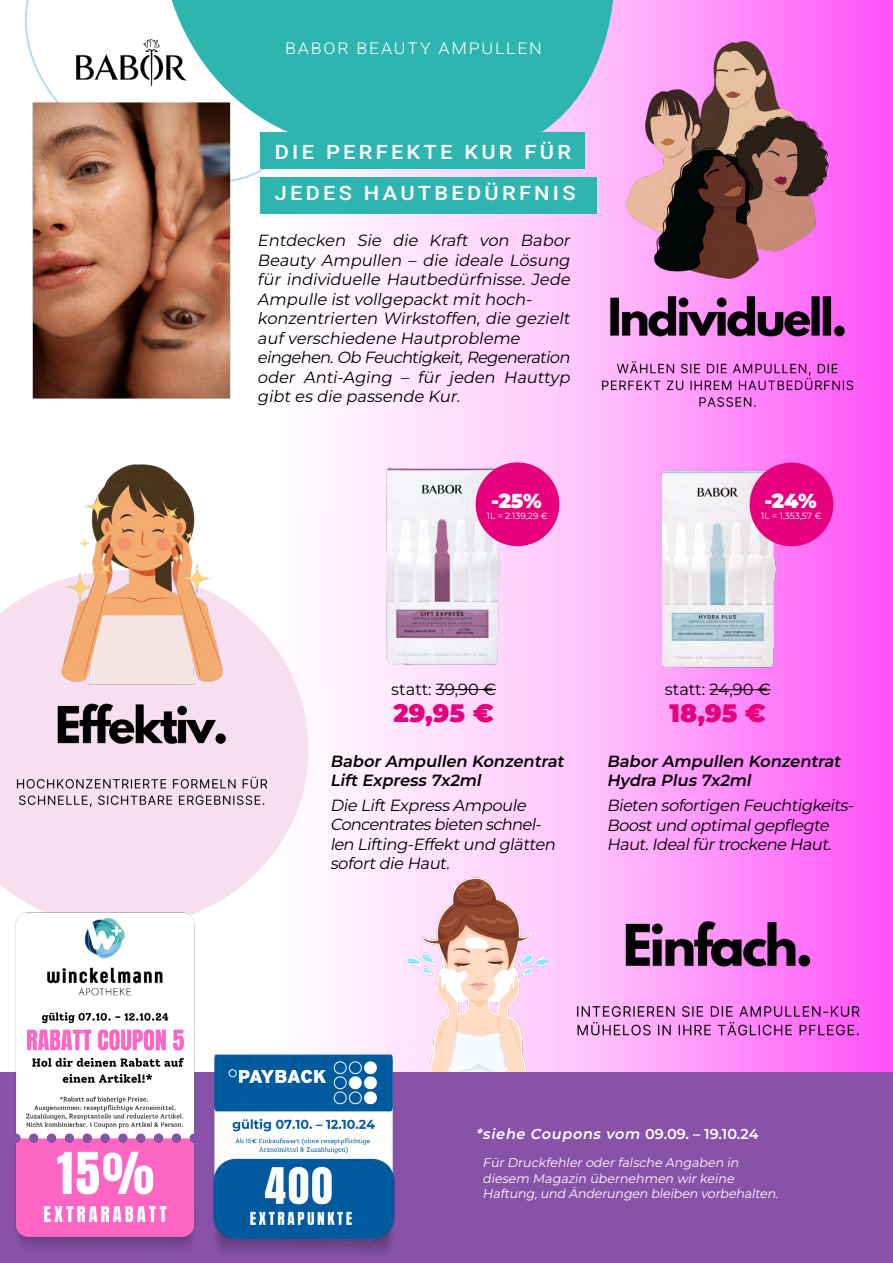
<style>
.page{position:relative;width:893px;height:1263px;background:#fff}
.page>*{position:absolute;margin:0;border:0;box-sizing:border-box;transform-origin:0 0}
.t1{font:900 25.2px "Montserrat";color:#e6007d}
.t2{font:900 20.25px "Montserrat";color:#fff}
.t3{font:19.8px "Heebo";letter-spacing:.15em;color:#fff;scale:1.1 1}
.t4{font:italic 16.2px/19.5px "Montserrat";color:#000}
.t5{font:italic 600 16.2px/19.5px "Montserrat";color:#000}
.t6{font:16.2px "Montserrat";color:#000}
.t7{font:16.2px "Heebo";letter-spacing:.1em;color:#fff;scale:1.1 1}
.t8{font:italic 600 14.4px "Montserrat";color:#fff}
.t9{font:italic 12.6px "Montserrat";color:#fff}
.t10{font:9px "Montserrat";color:#fff}
.s1{font-style:normal}
</style>
<div class="page">
<img style="left:0;top:0;width:893px;height:1073px">
<img style="left:391px;top:875px;width:179px;height:198px">
<div style="left:0;top:1073px;width:893px;height:190px;background:#8852a8"></div>
<svg style="left:0;top:570px;width:309px;height:358px;fill:#f6dfee"></svg>
<img style="left:215px;top:1039px;width:199px;height:214px">
<img style="left:5px;top:842px;width:210px;height:406px">
<svg style="left:126px;top:0;width:444px;height:230px;background:#50bcbc"></svg>
<hr style="left:710px;top:689px;width:61px;height:1px;background:#000">
<img style="left:653px;top:460px;width:134px;height:217px">
<div style="left:750px;top:463px;width:83px;height:83px;background:#e6007d;border-radius:50%"></div>
<hr style="left:436px;top:689px;width:60px;height:1px;background:#000">
<img style="left:376px;top:459px;width:135px;height:216px">
<div style="left:476px;top:462px;width:83px;height:84px;background:#e6007d;border-radius:50%"></div>
<img style="left:0;top:1px;width:284px;height:443px">
<div style="left:260px;top:132px;width:324px;height:37px;background:#2fb5b0"></div>
<div style="left:260px;top:177px;width:336px;height:36px;background:#2fb5b0"></div>
<img style="left:570px;top:0;width:315px;height:442px">
<img style="left:0;top:447px;width:296px;height:377px">
<img style="left:543px;top:908px;width:350px;height:152px">
<p class="t7" style="left:285px;top:37px;width:235px">BABOR BEAUTY AMPULLEN</p>
<p class="t3" style="left:275px;top:138px;width:271px">DIE PERFEKTE KUR FÜR</p>
<p class="t3" style="left:275px;top:179px;width:275px">JEDES HAUTBEDÜRFNIS</p>
<p class="t4" style="left:257px;top:230px;width:318px;text-align:justify">Entdecken Sie die Kraft von Babor Beauty Ampullen – die ideale Lösung für individuelle Hautbedürfnisse. Jede Ampulle istvollgepacktmithoch-</p>
<p class="t4" style="left:257px;top:308px;width:318px">konzentrierten Wirkstoffen, die gezielt aufverschiedene Hautprobleme</p>
<p class="t4" style="left:257px;top:347px;width:318px;text-align:justify">eingehen.Ob Feuchtigkeit,Regeneration oder Anti-Aging – für jeden Hauttyp gibtes die passende Kur.</p>
<p class="t2" style="left:491px;top:487px;width:52px">-25%</p>
<p class="t10" style="left:487px;top:510px;width:63px">1L = 2.139,29 €</p>
<p class="t2" style="left:764px;top:488px;width:54px">-24%</p>
<p class="t10" style="left:761px;top:510px;width:62px">1L = 1.353,57 €</p>
<p class="t6" style="left:391px;top:678px;width:106px">statt: 39,90 €</p>
<p class="t1" style="left:394px;top:696px;width:102px">29,95 €</p>
<p class="t5" style="left:330px;top:751px;width:239px">Babor Ampullen Konzentrat<br>Lift Express 7x2ml</p>
<p class="t4" style="left:330px;top:795px;width:230px">Die LiftExpress Ampoule<br>Concentratesbieten schnel&shy;len Lifting-Effektund glätten sofortdie Haut.</p>
<p class="t6" style="left:665px;top:678px;width:107px">statt: 24,90 €</p>
<p class="t1" style="left:670px;top:697px;width:98px">18,95 €</p>
<p class="t5" style="left:607px;top:751px;width:239px">Babor Ampullen Konzentrat<br>Hydra Plus 7x2ml</p>
<p class="t4" style="left:607px;top:795px;width:252px">Bieten sofortigen Feuchtigkeits-<br>Boostund optimalgepflegte<br>Haut.Idealfürtrockene Haut.</p>
<p class="t8" style="left:476px;top:1124px;width:284px">*siehe Coupons vom <span class="s1">09.09. – 1 9.1 0.24</span></p>
<p class="t9" style="left:483px;top:1154px;width:260px">FürDruckfehleroderfalsche Angaben in</p>
<p class="t9" style="left:483px;top:1169px;width:256px">diesem Magazin übernehmen wirkeine</p>
<p class="t9" style="left:483px;top:1185px;width:300px">Haftung,und Änderungen bleiben vorbehalten.</p>
</div>
